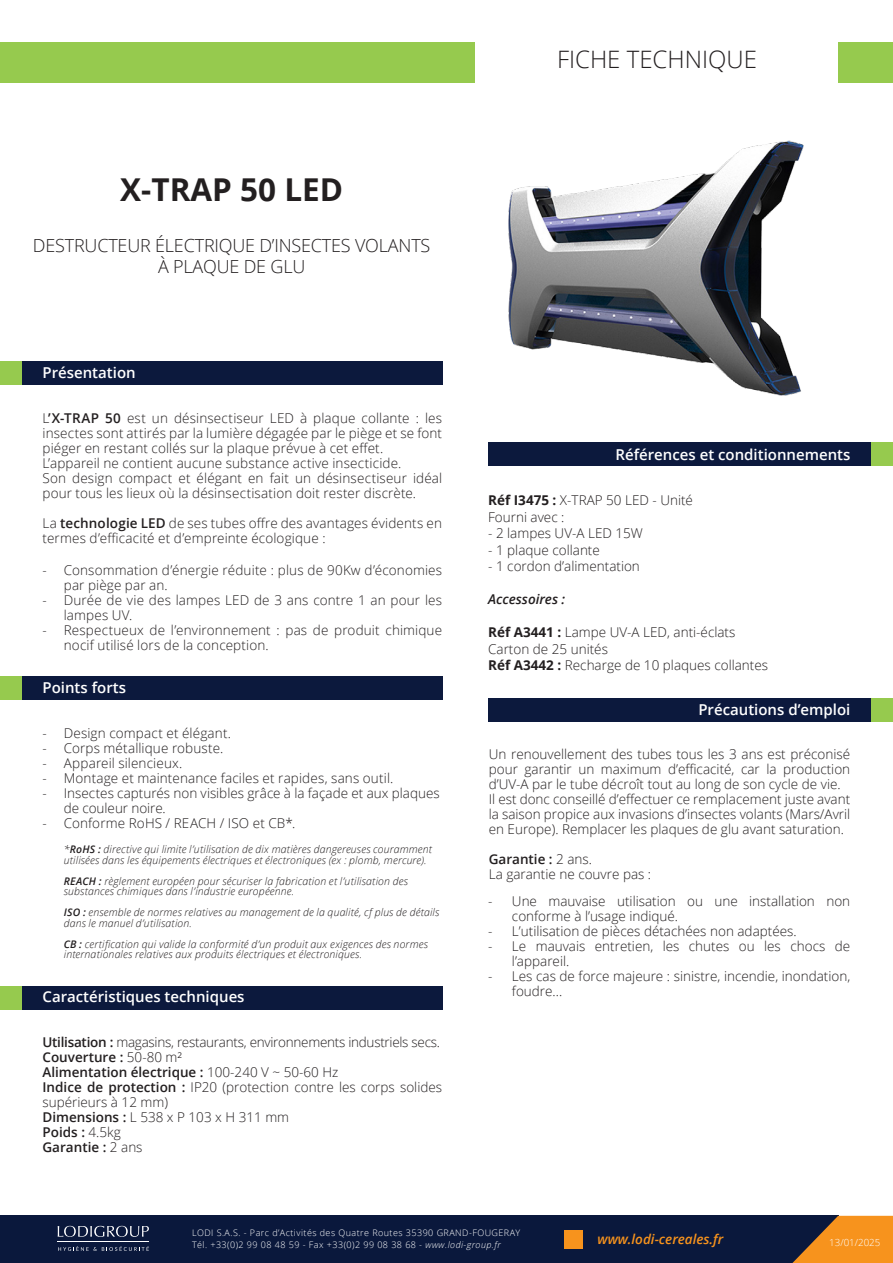
<style>
.page{position:relative;width:893px;height:1263px;background:#fff}
.page>*{position:absolute;margin:0;border:0;box-sizing:border-box;transform-origin:0 0}
.t1{font:700 31.5px "Open Sans";color:#231f20}
.t2{font:300 24px "Open Sans";color:#231f20}
.t3{font:300 18px/21px "Open Sans";letter-spacing:-.01em;color:#231f20;text-align:center}
.t4{font:600 15px "Open Sans";color:#fff}
.t5{font:300 13.5px/15px "Open Sans";color:#231f20}
.t6{font:italic 600 13.5px "Open Sans";color:#f7931d}
.t7{font:italic 600 13.5px "Open Sans";color:#231f20}
.t8{font:italic 300 10.5px/10.5px "Open Sans";letter-spacing:.015em;color:#231f20}
.t9{font:300 9.75px "Open Sans";color:#fff}
.t10{font:300 9px/12px "Open Sans";letter-spacing:.05em;color:#fff}
.s1{font-weight:600}
.s2{font-weight:700}
.s3{font-style:italic}
</style>
<div class="page">
<div style="left:0;top:361px;width:442px;height:23px;background:#0c193d"></div>
<div style="left:0;top:42px;width:475px;height:41px;background:#96ca4e"></div>
<div style="left:839px;top:42px;width:54px;height:41px;background:#96ca4e"></div>
<div style="left:488px;top:443px;width:405px;height:23px;background:#0c193d"></div>
<div style="left:872px;top:443px;width:21px;height:23px;background:#96ca4e"></div>
<div style="left:0;top:361px;width:21px;height:23px;background:#96ca4e"></div>
<div style="left:0;top:676px;width:442px;height:23px;background:#0c193d"></div>
<div style="left:0;top:676px;width:21px;height:23px;background:#96ca4e"></div>
<div style="left:488px;top:698px;width:405px;height:23px;background:#0c193d"></div>
<div style="left:872px;top:698px;width:21px;height:23px;background:#96ca4e"></div>
<div style="left:0;top:986px;width:442px;height:23px;background:#0c193d"></div>
<div style="left:0;top:986px;width:21px;height:23px;background:#96ca4e"></div>
<img style="left:508px;top:140px;width:296px;height:256px">
<div style="left:0;top:1216px;width:838px;height:47px;background:#0a183c"></div>
<svg style="left:792px;top:1216px;width:101px;height:47px"></svg>
<svg style="left:58px;top:1226px;width:91px;height:11px"></svg>
<svg style="left:58px;top:1246px;width:91px;height:5px"></svg>
<hr style="left:58px;top:1242px;width:91px;height:1px;background:#fff">
<div style="left:564px;top:1230px;width:18px;height:19px;background:#f7931d"></div>
<h1 class="t1" style="left:120px;top:168px;width:224px">X-TRAP 50 LED</h1>
<h3 class="t3" style="left:33px;top:234px;width:399px">DESTRUCTEUR ÉLECTRIQUE D’INSECTES VOLANTS<br>À PLAQUE DE GLU</h3>
<p class="t4" style="left:43px;top:362px;width:95px">Présentation</p>
<p class="t5" style="left:43px;top:410px;width:401px">L<span class="s1">’X-TRAP 50</span> est un désinsectiseur LED à plaque collante : les insectes sont attirés par la lumière dégagée par le piège et se font piéger en restant collés sur la plaque prévue à cet effet.<br>L’appareil ne contient aucune substance active insecticide.<br>Son design compact et élégant en fait un désinsectiseur idéal pour tous les lieux où la désinsectisation doit rester discrète.</p>
<p class="t5" style="left:43px;top:515px;width:401px">La <span class="s1">technologie LED</span> de ses tubes offre des avantages évidents en termes d’efficacité et d’empreinte écologique :</p>
<p class="t5" style="left:43px;top:562px;width:6px">-</p>
<p class="t5" style="left:43px;top:592px;width:6px">-</p>
<p class="t5" style="left:43px;top:622px;width:6px">-</p>
<p class="t5" style="left:64px;top:562px;width:380px">Consommation d’énergie réduite : plus de 90Kw d’économies par piège par an.<br>Durée de vie des lampes LED de 3 ans contre 1 an pour les lampes UV.<br>Respectueux de l’environnement : pas de produit chimique nocif utilisé lors de la conception.</p>
<p class="t4" style="left:43px;top:677px;width:85px">Points forts</p>
<p class="t5" style="left:64px;top:725px;width:378px">Design compact et élégant.<br>Corps métallique robuste.<br>Appareil silencieux.<br>Montage et maintenance faciles et rapides, sans outil.<br>Insectes capturés non visibles grâce à la façade et aux plaques de couleur noire.<br>Conforme RoHS / REACH / ISO et CB*.</p>
<p class="t8" style="left:64px;top:844px;width:370px">*<span class="s1">RoHS :</span> directive qui limite l’utilisation de dix matières dangereuses couramment utilisées dans les équipements électriques et électroniques (ex : plomb, mercure).</p>
<p class="t8" style="left:64px;top:875px;width:346px"><span class="s1">REACH :</span> règlement européen pour sécuriser la fabrication et l’utilisation des substances chimiques dans l’industrie européenne.</p>
<p class="t8" style="left:64px;top:907px;width:377px"><span class="s1">ISO :</span> ensemble de normes relatives au management de la qualité, cf plus de détails dans le manuel d’utilisation.</p>
<p class="t8" style="left:64px;top:938px;width:366px"><span class="s1">CB :</span> certification qui valide la conformité d’un produit aux exigences des normes internationales relatives aux produits électriques et électroniques.</p>
<p class="t5" style="left:43px;top:725px;width:6px;text-align:justify">- - - - -</p>
<p class="t5" style="left:43px;top:815px;width:6px">-</p>
<p class="t4" style="left:43px;top:986px;width:204px">Caractéristiques techniques</p>
<p class="t5" style="left:43px;top:1034px;width:401px"><span class="s1">Utilisation :</span> magasins, restaurants, environnements industriels secs.<br><span class="s1">Couverture :</span> 50-80 m²<br><span class="s1">Alimentation électrique :</span> 100-240 V ~ 50-60 Hz<br><span class="s1">Indice de protection :</span> IP20 (protection contre les corps solides supérieurs à 12 mm)<br><span class="s1">Dimensions :</span> L 538 x P 103 x H 311 mm<br><span class="s1">Poids :</span> 4.5kg<br><span class="s1">Garantie :</span> 2 ans</p>
<h2 class="t2" style="left:557px;top:42px;width:201px">FICHE TECHNIQUE</h2>
<p class="t4" style="left:615px;top:444px;width:236px">Références et conditionnements</p>
<p class="t5" style="left:488px;top:492px;width:206px;line-height:16.5px"><span class="s2">Réf I3475 :</span> X-TRAP 50 LED - Unité<br>Fourni avec :</p>
<p class="t5" style="left:488px;top:526px;width:156px">- 2 lampes UV-A LED 15W</p>
<p class="t5" style="left:488px;top:542px;width:113px">- 1 plaque collante</p>
<p class="t5" style="left:488px;top:559px;width:153px">- 1 cordon d’alimentation</p>
<p class="t7" style="left:488px;top:590px;width:79px">Accessoires :</p>
<p class="t5" style="left:488px;top:624px;width:281px;line-height:16.5px"><span class="s2">Réf A3441 :</span> Lampe UV-A LED, anti-éclats<br>Carton de 25 unités<br><span class="s2">Réf A3442 :</span> Recharge de 10 plaques collantes</p>
<p class="t4" style="left:698px;top:699px;width:154px">Précautions d’emploi</p>
<p class="t5" style="left:489px;top:747px;width:363px">Un renouvellement des tubes tous les 3 ans est préconisé pour garantir un maximum d’efficacité, car la production d’UV-A par le tube décroît tout au long de son cycle de vie.<br>Il est donc conseillé d’effectuer ce remplacement juste avant la saison propice aux invasions d’insectes volants (Mars/Avril en Europe). Remplacer les plaques de glu avant saturation.</p>
<p class="t5" style="left:489px;top:852px;width:164px"><span class="s1">Garantie :</span> 2 ans.<br>La garantie ne couvre pas :</p>
<p class="t5" style="left:488px;top:894px;width:6px">-</p>
<p class="t5" style="left:488px;top:924px;width:6px">- -</p>
<p class="t5" style="left:488px;top:969px;width:6px">-</p>
<p class="t5" style="left:512px;top:894px;width:340px">Une mauvaise utilisation ou une installation non conforme à l’usage indiqué.<br>L’utilisation de pièces détachées non adaptées.<br>Le mauvais entretien, les chutes ou les chocs de l’appareil.<br>Les cas de force majeure : sinistre, incendie, inondation, foudre...</p>
<p class="t10" style="left:192px;top:1226px;width:330px">LODI S.A.S. - Parc d’Activités des Quatre Routes 35390 GRAND-FOUGERAY<br>Tél. +33(0)2 99 08 48 59 - Fax +33(0)2 99 08 38 68 - <span class="s3">www.lodi-group.fr</span></p>
<p class="t6" style="left:597px;top:1229px;width:127px">www.lodi-cereales.fr</p>
<p class="t9" style="left:829px;top:1235px;width:53px">13/01/2025</p>
</div>
